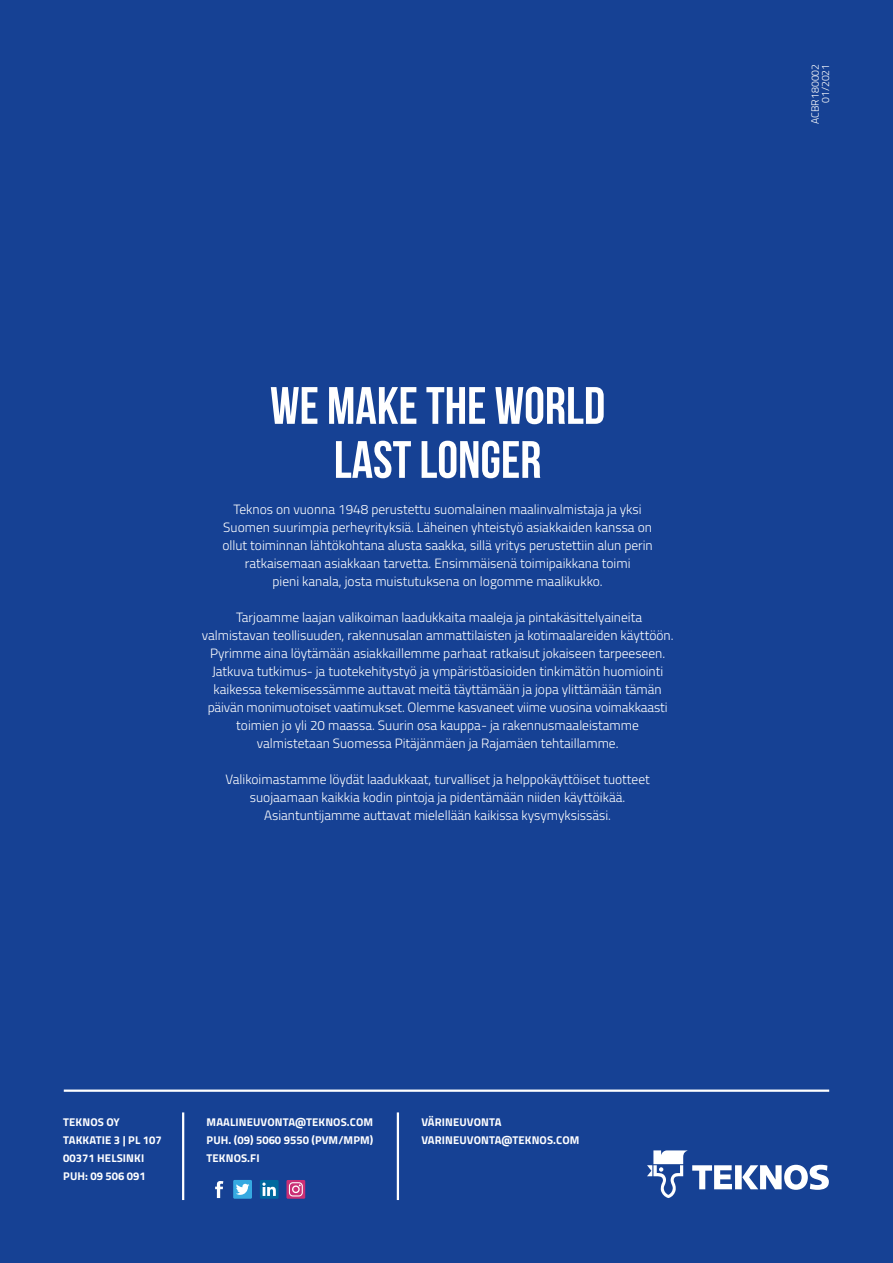
<style>
.page{position:relative;width:893px;height:1263px;background:#164194}
.page>*{position:absolute;margin:0;border:0;box-sizing:border-box;transform-origin:0 0}
.t1{font:700 52.5px/54px "Bebas Neue";color:#fff;text-align:center}
.t2{font:300 13.5px/18px "Titillium";color:#fff;text-align:center}
.t3{font:700 11.25px/18px "Titillium";letter-spacing:.01em;color:#fff}
.t4{font:300 10.5px/10.5px "Titillium";color:#fff;text-align:right}
</style>
<div class="page">
<hr style="left:182px;top:1112px;width:2px;height:88px;background:#fff">
<hr style="left:64px;top:1089px;width:765px;height:3px;background:#fff">
<svg style="left:647px;top:1150px;width:182px;height:48px"></svg>
<div style="left:260px;top:1180px;width:19px;height:19px;background:#00699e"></div>
<svg style="left:262px;top:1182px;width:14px;height:14px"></svg>
<svg style="left:215px;top:1181px;width:8px;height:17px"></svg>
<div style="left:233px;top:1180px;width:19px;height:19px;background:#36a9e1"></div>
<svg style="left:236px;top:1184px;width:13px;height:11px"></svg>
<svg style="left:286px;top:1180px;width:19px;height:19px"></svg>
<svg style="left:289px;top:1182px;width:14px;height:14px"></svg>
<hr style="left:397px;top:1112px;width:2px;height:88px;background:#fff">
<h1 class="t1" style="left:270px;top:378px;width:337px">WE MAKE THE WORLD<br>LAST LONGER</h1>
<p class="t2" style="left:222px;top:499px;width:432px">Teknos on vuonna 1948 perustettu suomalainen maalinvalmistaja ja yksi Suomen suurimpia perheyrityksiä. Läheinen yhteistyö asiakkaiden kanssa on ollut toiminnan lähtökohtana alusta saakka, sillä yritys perustettiin alun perin ratkaisemaan asiakkaan tarvetta. Ensimmäisenä toimipaikkana toimi<br>pieni kanala, josta muistutuksena on logomme maalikukko.</p>
<p class="t2" style="left:202px;top:607px;width:473px">Tarjoamme laajan valikoiman laadukkaita maaleja ja pintakäsittelyaineita valmistavan teollisuuden, rakennusalan ammattilaisten ja kotimaalareiden käyttöön.<br>Pyrimme aina löytämään asiakkaillemme parhaat ratkaisut jokaiseen tarpeeseen.<br>Jatkuva tutkimus- ja tuotekehitystyö ja ympäristöasioiden tinkimätön huomiointi kaikessa tekemisessämme auttavat meitä täyttämään ja jopa ylittämään tämän päivän monimuotoiset vaatimukset. Olemme kasvaneet viime vuosina voimakkaasti toimien jo yli 20 maassa. Suurin osa kauppa- ja rakennusmaaleistamme valmistetaan Suomessa Pitäjänmäen ja Rajamäen tehtaillamme.</p>
<p class="t2" style="left:225px;top:769px;width:426px">Valikoimastamme löydät laadukkaat, turvalliset ja helppokäyttöiset tuotteet suojaamaan kaikkia kodin pintoja ja pidentämään niiden käyttöikää.<br>Asiantuntijamme auttavat mielellään kaikissa kysymyksissäsi.</p>
<p class="t3" style="left:63px;top:1112px;width:100px">TEKNOS OY<br>TAKKATIE 3 | PL 107<br>00371 HELSINKI<br>PUH: 09 506 091</p>
<p class="t3" style="left:421px;top:1112px;width:160px">VÄRINEUVONTA<br>VARINEUVONTA@TEKNOS.COM</p>
<p class="t3" style="left:207px;top:1112px;width:168px;text-align:justify">MAALINEUVONTA@TEKNOS.COM PUH. (09) 5060 9550 (PVM/MPM)<br>TEKNOS.FI</p>
<p class="t4" style="left:809px;top:124px;width:62px;rotate:-90deg">ACBR180002<br>01/2021</p>
</div>
